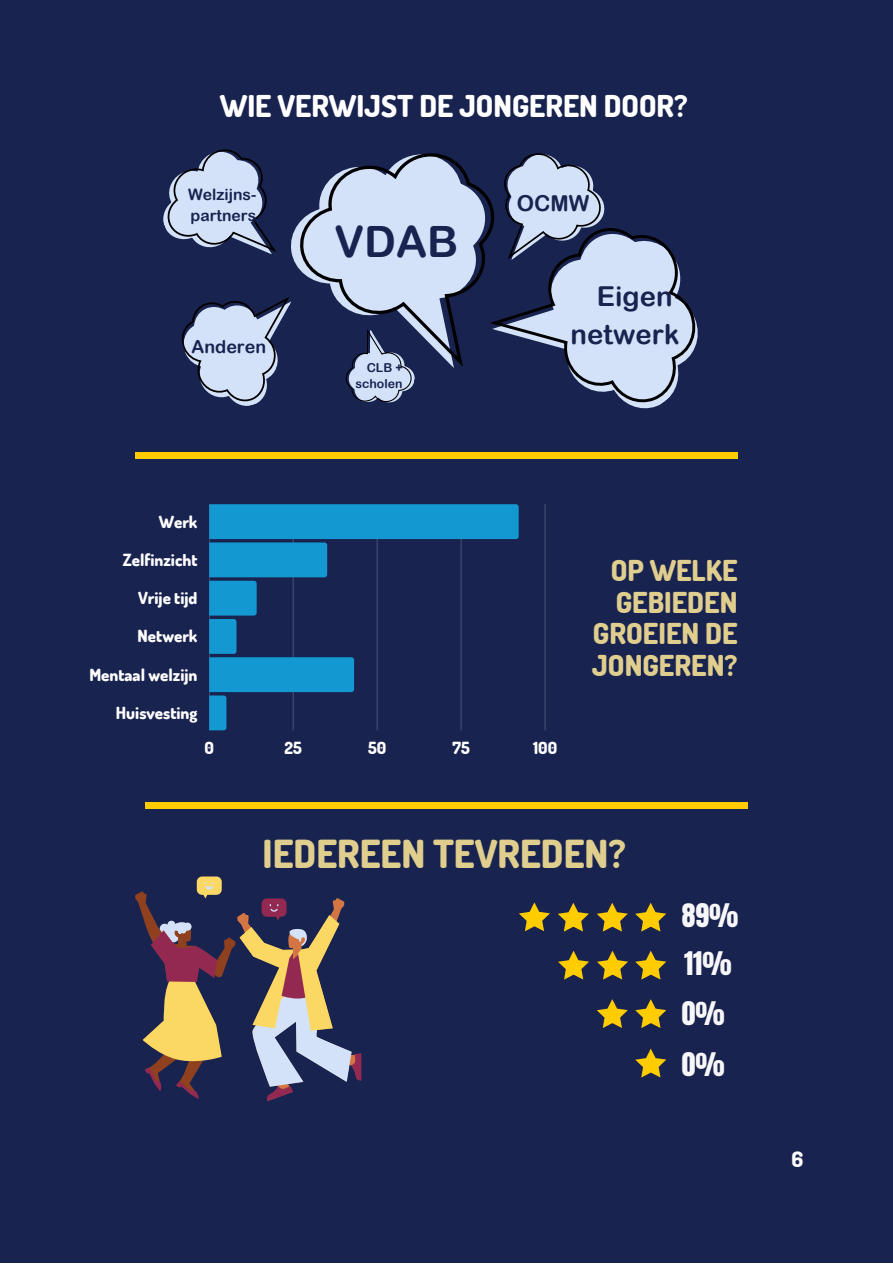
<style>
.page{position:relative;width:893px;height:1264px;background:#fff}
.page>*{position:absolute;margin:0;border:0;box-sizing:border-box;transform-origin:0 0}
.t1{font:43.2px "Arial Rounded MT Bold";color:#19234f}
.t2{font:800 38.55px "Dosis";color:#e0ce8f}
.t3{font:800 30px "Dosis";color:#fff}
.t4{font:800 28.8px/31.5px "Dosis";color:#e0ce8f;text-align:right}
.t5{font:27.6px "Anton";color:#f7f7f9}
.t6{font:27.45px "Arial Rounded MT Bold";color:#19234f}
.t7{font:21.9px "Arial Rounded MT Bold";color:#19234f}
.t8{font:800 21.15px "Dosis";color:#fff}
.t9{font:17.85px "Arial Rounded MT Bold";color:#19234f}
.t10{font:800 16.65px "Dosis";color:#fff}
.t11{font:15.75px "Arial Rounded MT Bold";color:#19234f}
.t12{font:12.3px/16.5px "Arial Rounded MT Bold";color:#19234f;text-align:right}
</style>
<div class="page">
<div style="left:0;top:0;width:892px;height:1262px;background:#19234f"></div>
<svg style="left:635px;top:903px;width:31px;height:28px"></svg>
<svg style="left:635px;top:950px;width:31px;height:29px"></svg>
<svg style="left:635px;top:999px;width:31px;height:29px"></svg>
<svg style="left:635px;top:1048px;width:31px;height:29px"></svg>
<svg style="left:597px;top:903px;width:30px;height:28px"></svg>
<svg style="left:558px;top:903px;width:31px;height:28px"></svg>
<svg style="left:519px;top:902px;width:31px;height:29px"></svg>
<svg style="left:597px;top:950px;width:31px;height:29px"></svg>
<svg style="left:558px;top:950px;width:31px;height:29px"></svg>
<svg style="left:597px;top:999px;width:30px;height:29px"></svg>
<svg style="left:135px;top:876px;width:226px;height:225px"></svg>
<svg style="left:209px;top:504px;width:336px;height:226px"></svg>
<svg style="left:516px;top:504px;width:2px;height:35px"></svg>
<svg style="left:324px;top:542px;width:3px;height:35px"></svg>
<svg style="left:254px;top:580px;width:3px;height:35px"></svg>
<svg style="left:234px;top:619px;width:2px;height:35px"></svg>
<svg style="left:351px;top:657px;width:3px;height:35px"></svg>
<svg style="left:224px;top:695px;width:2px;height:35px"></svg>
<div style="left:145px;top:802px;width:603px;height:7px;background:#fc0"></div>
<div style="left:135px;top:452px;width:603px;height:6px;background:#fc0"></div>
<svg style="left:605px;top:228px;width:93px;height:181px"></svg>
<svg style="left:163px;top:149px;width:442px;height:257px"></svg>
<p class="t3" style="left:220px;top:86px;width:469px">WIE VERWIJST DE JONGEREN DOOR?</p>
<p class="t11" style="left:188px;top:185px;width:70px">Welzijns-</p>
<p class="t11" style="left:190px;top:206px;width:67px">partners</p>
<p class="t9" style="left:192px;top:336px;width:76px">Anderen</p>
<p class="t10" style="left:159px;top:510px;width:40px">Werk</p>
<p class="t10" style="left:123px;top:548px;width:76px">Zelfinzicht</p>
<p class="t10" style="left:138px;top:587px;width:61px">Vrije tijd</p>
<p class="t10" style="left:138px;top:625px;width:61px">Netwerk</p>
<p class="t10" style="left:89px;top:663px;width:110px">Mentaal welzijn</p>
<p class="t10" style="left:116px;top:701px;width:83px">Huisvesting</p>
<p class="t1" style="left:334px;top:216px;width:125px">VDAB</p>
<p class="t12" style="left:355px;top:359px;width:49px">CLB + scholen</p>
<p class="t7" style="left:516px;top:190px;width:74px">OCMW</p>
<p class="t6" style="left:596px;top:280px;width:77px">Eigen</p>
<p class="t6" style="left:570px;top:318px;width:110px">netwerk</p>
<p class="t4" style="left:592px;top:554px;width:147px">OP WELKE<br>GEBIEDEN<br>GROEIEN DE<br>JONGEREN?</p>
<p class="t10" style="left:204px;top:737px;width:11px">0</p>
<p class="t10" style="left:284px;top:737px;width:19px">25</p>
<p class="t10" style="left:368px;top:737px;width:20px">50</p>
<p class="t10" style="left:452px;top:737px;width:19px">75</p>
<p class="t10" style="left:533px;top:737px;width:26px">100</p>
<p class="t2" style="left:262px;top:828px;width:365px">IEDEREEN TEVREDEN?</p>
<p class="t5" style="left:681px;top:895px;width:58px">89%</p>
<p class="t5" style="left:684px;top:943px;width:49px">11%</p>
<p class="t5" style="left:681px;top:994px;width:44px">0%</p>
<p class="t5" style="left:681px;top:1044px;width:44px">0%</p>
<p class="t8" style="left:791px;top:1145px;width:13px">6</p>
</div>
